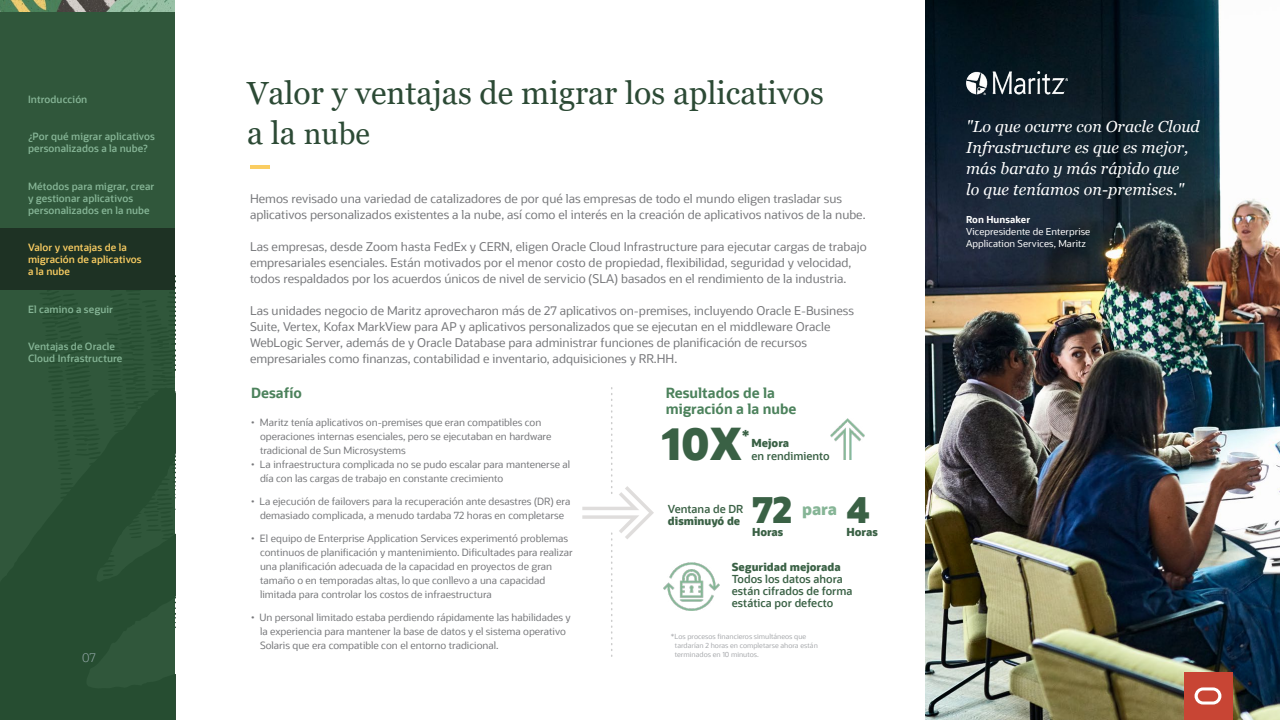
<style>
.page{position:relative;width:1280px;height:720px;background:#fff}
.page>*{position:absolute;margin:0;border:0;box-sizing:border-box;transform-origin:0 0}
.Body_Text{font:800 44px "Oracle Sans";color:#3a6145}
.Body_Text-2{font:800 36px "Oracle Sans";color:#3a6145}
.Customer_Header{font:32px "Georgia";color:#2c4a35}
.Customer_Header-2{font:30px "Georgia";color:#2c4a35}
.t1{font:italic 16px/21px "Georgia";letter-spacing:.005em;color:#fff}
.Body_Text-3{font:800 16px "Oracle Sans";color:#86b596}
.t2{font:700 14px/16.8px "Oracle Sans";color:#4c825c}
.Body_Text-4{font:800 13.4px "Oracle Sans";color:#3a6145}
.Body_Text-5{font:12px/16px "Oracle Sans";color:#77787b}
.t3{font:300 12px "Oracle Sans";color:#99adae}
.Body_Text-6{font:600 11px/12px "Oracle Sans";color:#3a6145}
.Body_Text-7{font:800 11px "Oracle Sans";color:#3a6145}
.t4{font:10px/14px "Oracle Sans";color:#77787b}
.Nav_Menu{font:600 10px/12px "Oracle Sans";letter-spacing:.005em;color:#86b596}
.Nav_Menu-2{font:600 10px/12px "Oracle Sans";letter-spacing:.005em;color:#facd62}
.t5{font:9.5px/12px "Oracle Sans";letter-spacing:.005em;color:#fff}
.Body_Text-8{font:7px/9px "Oracle Sans";color:#a7a9ac}
.s1{font-size:32px}
.s2{font-weight:800}
.s3{font-weight:700}
</style>
<div class="page">
<div style="left:0;top:8px;width:175px;height:712px;background:#30573b"></div>
<img style="left:0;top:0;width:175px;height:12px">
<hr style="left:250px;top:165px;width:20px;height:3px;background:#facd62">
<img style="left:663px;top:562px;width:57px;height:48px">
<img style="left:831px;top:419px;width:34px;height:41px">
<svg style="left:582px;top:388px;width:72px;height:268px"></svg>
<img style="left:925px;top:0;width:355px;height:720px">
<img style="left:966px;top:71px;width:101px;height:24px">
<div style="left:0;top:228px;width:175px;height:62px;background:#1e3224"></div>
<div style="left:1184px;top:672px;width:48px;height:48px;background:#c84534"></div>
<svg style="left:1195px;top:687px;width:26px;height:18px"></svg>
<p class="Nav_Menu" style="left:28px;top:93px;width:61px">Introducción</p>
<p class="Nav_Menu" style="left:28px;top:130px;width:128px">¿Por qué migrar aplicativos personalizados a la nube?</p>
<p class="Nav_Menu" style="left:28px;top:180px;width:128px">Métodos para migrar, crear y gestionar aplicativos personalizados en la nube</p>
<p class="Nav_Menu-2" style="left:28px;top:241px;width:115px">Valor y ventajas de la migración de aplicativos a la nube</p>
<p class="Nav_Menu" style="left:28px;top:303px;width:87px">El camino a seguir</p>
<p class="Nav_Menu" style="left:28px;top:341px;width:96px">Ventajas de Oracle<br>Cloud Infrastructure</p>
<p class="t3" style="left:82px;top:650px;width:15px">07</p>
<p class="Customer_Header" style="left:247px;top:74px;width:578px">Valor y ventajas de migrar los aplicativos</p>
<p class="Customer_Header-2" style="left:247px;top:116px;width:125px"><span class="s1">a la</span> nube</p>
<p class="Body_Text-5" style="left:250px;top:191px;width:617px">Hemos revisado una variedad de catalizadores de por qué las empresas de todo el mundo eligen trasladar sus aplicativos personalizados existentes a la nube, así como el interés en la creación de aplicativos nativos de la nube.</p>
<p class="Body_Text-5" style="left:250px;top:239px;width:618px">Las empresas, desde Zoom hasta FedEx y CERN, eligen Oracle Cloud Infrastructure para ejecutar cargas de trabajo empresariales esenciales. Están motivados por el menor costo de propiedad, flexibilidad, seguridad y velocidad, todos respaldados por los acuerdos únicos de nivel de servicio (SLA) basados en el rendimiento de la industria.</p>
<p class="Body_Text-5" style="left:250px;top:303px;width:606px">Las unidades negocio de Maritz aprovecharon más de 27 aplicativos on-premises, incluyendo Oracle E-Business Suite, Vertex, Kofax MarkView para AP y aplicativos personalizados que se ejecutan en el middleware Oracle WebLogic Server, además de y Oracle Database para administrar funciones de planificación de recursos empresariales como finanzas, contabilidad e inventario, adquisiciones y RR.HH.</p>
<p class="t2" style="left:251px;top:384px;width:52px">Desafío</p>
<p class="t4" style="left:260px;top:415px;width:293px;text-indent:-9px">• Maritz tenía aplicativos on-premises que eran compatibles con operaciones internas esenciales, pero se ejecutaban en hardware tradicional de Sun Microsystems</p>
<p class="t4" style="left:260px;top:457px;width:312px;text-indent:-9px">• La infraestructura complicada no se pudo escalar para mantenerse al día con las cargas de trabajo en constante crecimiento</p>
<p class="t4" style="left:251px;top:494px;width:321px;text-align:center">• La ejecución de failovers para la recuperación ante desastres (DR) era demasiado complicada, a menudo tardaba 72 horas en completarse</p>
<p class="t4" style="left:260px;top:531px;width:314px;text-indent:-9px">• El equipo de Enterprise Application Services experimentó problemas continuos de planificación y mantenimiento. Dificultades para realizar una planificación adecuada de la capacidad en proyectos de gran tamaño o en temporadas altas, lo que conllevo a una capacidad limitada para controlar los costos de infraestructura</p>
<p class="t4" style="left:260px;top:610px;width:312px;text-indent:-9px">• Un personal limitado estaba perdiendo rápidamente las habilidades y la experiencia para mantener la base de datos y el sistema operativo<br>Solaris que era compatible con el entorno tradicional.</p>
<p class="t2" style="left:666px;top:384px;width:132px">Resultados de la migración a la nube</p>
<p class="Body_Text" style="left:662px;top:416px;width:82px">10X</p>
<p class="Body_Text-4" style="left:742px;top:426px;width:9px">*</p>
<p class="Body_Text-6" style="left:751px;top:436px;width:80px;line-height:13px"><span class="s2">Mejora<br></span>en rendimiento</p>
<p class="Body_Text-2" style="left:752px;top:486px;width:42px">72</p>
<p class="Body_Text-3" style="left:802px;top:499px;width:37px">para</p>
<p class="Body_Text-2" style="left:846px;top:486px;width:25px">4</p>
<p class="Body_Text-6" style="left:668px;top:503px;width:77px">Ventana de DR</p>
<p class="Body_Text-7" style="left:668px;top:514px;width:74px">disminuyó de</p>
<p class="Body_Text-7" style="left:752px;top:525px;width:33px">Horas</p>
<p class="Body_Text-7" style="left:846px;top:525px;width:33px">Horas</p>
<p class="Body_Text-6" style="left:732px;top:562px;width:122px"><span class="s2">Seguridad mejorada<br></span>Todos los datos ahora están cifrados de forma estática por defecto</p>
<p class="Body_Text-8" style="left:675px;top:632px;width:144px;text-indent:-4px">*Los procesos financieros simultáneos que tardarían 2 horas en completarse ahora están terminados en 10 minutos.</p>
<p class="t1" style="left:966px;top:116px;width:235px">"Lo que ocurre con Oracle Cloud<br>Infrastructure es que es mejor, más barato y más rápido que<br>lo que teníamos on-premises."</p>
<p class="t5" style="left:966px;top:213px;width:126px"><span class="s3">Ron Hunsaker<br></span>Vicepresidente de Enterprise<br>Application Services, Maritz</p>
</div>
